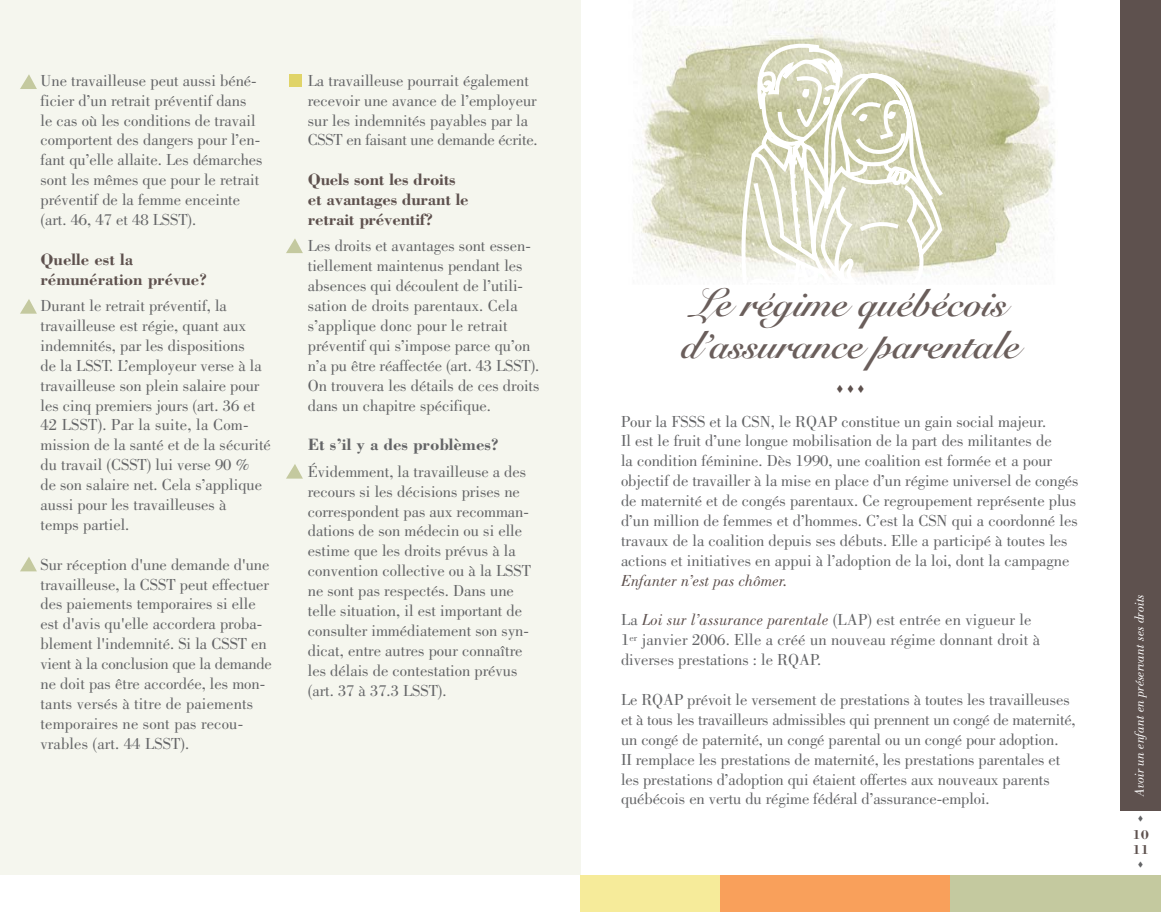
<style>
.page{position:relative;width:1161px;height:912px;background:#fff}
.page>*{position:absolute;margin:0;border:0;box-sizing:border-box;transform-origin:0 0}
.t1{font:700 39px/42px "Snell Roundhand";color:#6a5e5b;text-align:center}
.t2{font:700 16.8px/20px "Bodoni";letter-spacing:-.01em;color:#5e514e}
.t3{font:700 16.8px "Bodoni";color:#636466}
.t4{font:16.5px/19.8px "Bodoni";color:#636466}
.t5{font:italic 16.5px "Bodoni";color:#5e514e}
.t6{font:italic 13.5px "Bodoni";color:#fff}
.t7{font:700 13.5px/15px "Bodoni";color:#5e514e}
.s1{font-style:italic;color:#5e514e}
</style>
<div class="page">
<img style="left:580px;top:0;width:476px;height:290px">
<div style="left:701px;top:875px;width:249px;height:36px;background:#f9a05b"></div>
<div style="left:581px;top:875px;width:139px;height:36px;background:#f6eb9a"></div>
<div style="left:950px;top:875px;width:211px;height:36px;background:#c4c99f"></div>
<div style="left:0;top:0;width:580px;height:873px;background:#f5f6ee"></div>
<div style="left:1120px;top:0;width:41px;height:810px;background:#5e514e"></div>
<svg style="left:737px;top:44px;width:207px;height:238px"></svg>
<svg style="left:776px;top:73px;width:240px;height:209px"></svg>
<svg style="left:286px;top:464px;width:17px;height:14px"></svg>
<svg style="left:286px;top:238px;width:17px;height:15px"></svg>
<svg style="left:20px;top:299px;width:17px;height:14px"></svg>
<svg style="left:20px;top:74px;width:17px;height:15px"></svg>
<svg style="left:20px;top:557px;width:17px;height:14px"></svg>
<div style="left:289px;top:74px;width:13px;height:13px;background:#e0d468"></div>
<p class="t4" style="left:40px;top:72px;width:224px">Une travailleuse peut aussi béné&shy;ficier d’un retrait préventif dans<br>le cas où les conditions de travail comportent des dangers pour l’en&shy;fant qu’elle allaite. Les démarches sont les mêmes que pour le retrait préventif de la femme enceinte (art. 46, 47 et 48 LSST).</p>
<p class="t2" style="left:40px;top:251px;width:168px">Quelle est la rémunération prévue?</p>
<p class="t4" style="left:40px;top:297px;width:232px">Durant le retrait préventif, la travail leuse est régie, quant aux indemnités, par les dispositions<br>de la LSST. L’employeur verse à la travailleuse son plein salaire pour les cinq premiers jours (art. 36 et<br>42 LSST). Par la suite, la Com - mission de la santé et de la sécurité du travail (CSST) lui verse 90 %<br>de son salaire net. Cela s’applique aussi pour les travailleuses à<br>temps partiel.</p>
<p class="t4" style="left:40px;top:555px;width:233px">Sur réception d'une demande d'une travailleuse, la CSST peut effectuer des paiements temporaires si elle est d'avis qu'elle accordera proba&shy;blement l'indemnité. Si la CSST en vient à la conclusion que la demande ne doit pas être accordée, les mon&shy;tants versés à titre de paiements temporaires ne sont pas recou&shy;vrables (art. 44 LSST).</p>
<p class="t4" style="left:308px;top:72px;width:231px">La travailleuse pourrait également recevoir une avance de l’employeur sur les indemnités payables par la CSST en faisant une demande écrite.</p>
<p class="t2" style="left:308px;top:171px;width:162px">Quels sont les droits et avanta ges durant le retrait préventif?</p>
<p class="t4" style="left:308px;top:237px;width:233px">Les droits et avantages sont essen - tiellement maintenus pendant les absences qui découlent de l’uti li - sation de droits parentaux. Cela s’applique donc pour le retrait préventif qui s’impose parce qu’on n’a pu être réaffectée (art. 43 LSST).<br>On trouvera les détails de ces droits dans un chapitre spécifique.</p>
<p class="t3" style="left:308px;top:438px;width:192px">Et s’il y a des problèmes?</p>
<p class="t4" style="left:308px;top:463px;width:225px">Évidemment, la travailleuse a des recours si les décisions prises ne correspondent pas aux recomman&shy;dations de son médecin ou si elle estime que les droits prévus à la convention collective ou à la LSST ne sont pas respectés. Dans une telle situation, il est important de consulter immédiatement son syn&shy;dicat, entre autres pour connaître les délais de contestation prévus (art. 37 à 37.3 LSST).</p>
<h1 class="t1" style="left:681px;top:287px;width:340px">Le régime québécois d’assurance parentale</h1>
<p class="t4" style="left:621px;top:412px;width:459px">Pour la FSSS et la CSN, le RQAP constitue un gain social majeur.<br>Il est le fruit d’une longue mobilisation de la part des militantes de<br>la condition féminine. Dès 1990, une coalition est formée et a pour objectif de travailler à la mise en place d’un régime universel de congés de maternité et de congés parentaux. Ce regroupement représente plus d’un million de femmes et d’hommes. C’est la CSN qui a coordonné les travaux de la coalition depuis ses débuts. Elle a participé à toutes les actions et initiatives en appui à l’adoption de la loi, dont la campagne</p>
<p class="t5" style="left:621px;top:574px;width:168px">Enfanter n’est pas chômer.</p>
<p class="t4" style="left:621px;top:611px;width:421px">La <span class="s1">Loi sur l’assurance parentale</span> (LAP) est entrée en vigueur le<br>1<sup>er</sup> janvier 2006. Elle a créé un nouveau régime donnant droit à diverses prestations : le RQAP.</p>
<p class="t4" style="left:621px;top:691px;width:456px">Le RQAP prévoit le versement de prestations à toutes les travailleuses et à tous les travailleurs admissibles qui prennent un congé de maternité, un congé de paternité, un congé parental ou un congé pour adoption.<br>II remplace les prestations de maternité, les prestations parentales et les prestations d’adoption qui étaient offertes aux nouveaux parents québécois en vertu du régime fédéral d’assurance-emploi.</p>
<p class="t6" style="left:1135px;top:795px;width:203px;rotate:-90deg">Avoir un enfant en préservant ses droit s</p>
<p class="t7" style="left:1133px;top:828px;width:18px">10<br>11</p>
</div>
